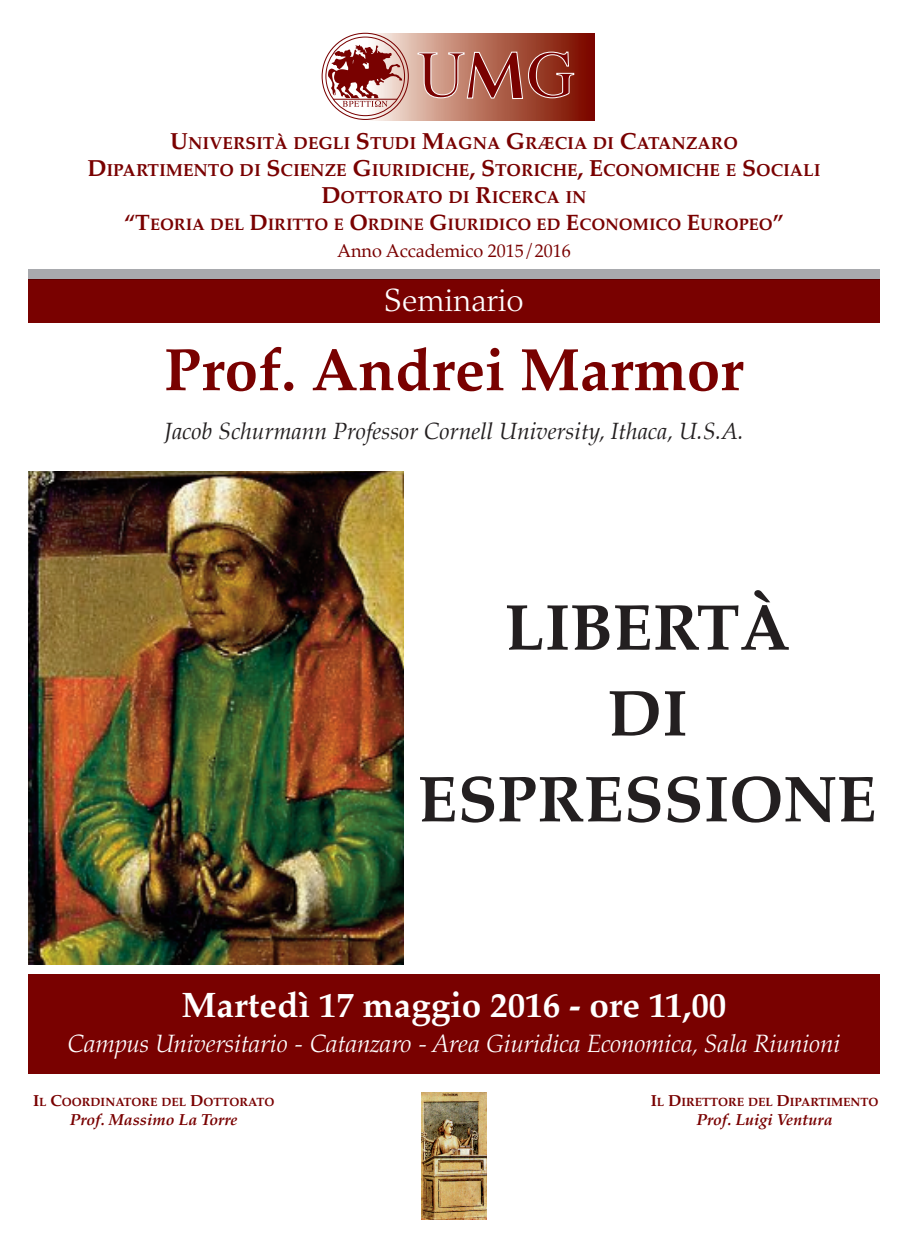
<style>
.page{position:relative;width:908px;height:1248px;background:#fff}
.page>*{position:absolute;margin:0;border:0;box-sizing:border-box;transform-origin:0 0}
.t1{font:66.5px "Times";color:#790100}
.t2{font:700 65px/85.8px "Palatino";color:#231f20;text-align:center}
.t3{font:700 60px "Palatino";color:#790100}
.t4{font:700 35px "Palatino";color:#fff}
.t5{font:300 32px "Palatino";color:#fff}
.t6{font:italic 300 25px "Palatino";color:#fff}
.t7{font:italic 23px "Palatino";color:#231f20}
.t8{font:18px "Palatino";color:#790100}
.t9{font:700 17.2px/27px "Palatino";color:#790100;text-align:center}
.t10{font:700 16.5px "Palatino";color:#790100}
.t11{font:16px "Palatino Bold Italic Os F";color:#790100}
.t12{font:12px "Palatino Bold Os F";color:#790100}
.s1{font-size:23px}
.s2{font-size:22px}
.s3{font-size:16px}
</style>
<div class="page">
<div style="left:28px;top:973px;width:851px;height:99px;background:#790100"></div>
<img style="left:28px;top:315px;width:852px;height:186px">
<img style="left:421px;top:1092px;width:65px;height:127px">
<div style="left:28px;top:279px;width:851px;height:43px;background:#790100"></div>
<div style="left:28px;top:269px;width:851px;height:10px;background:#a8a9ad"></div>
<hr style="left:28px;top:279px;width:851px;height:1px;background:#5b0000">
<svg style="left:367px;top:34px;width:227px;height:86px;background:#b16858"></svg>
<div style="left:325px;top:37px;width:79px;height:79px;border:1px solid #790100;border-radius:50%"></div>
<svg style="left:328px;top:45px;width:74px;height:62px"></svg>
<svg style="left:417px;top:51px;width:157px;height:49px;background:#b26b5c"></svg>
<img style="left:28px;top:471px;width:375px;height:493px">
<h1 class="t1" style="left:417px;top:47px;width:159px">U G</h1>
<p class="t9" style="left:87px;top:131px;width:734px"><span class="s1">U</span>NIVERSITÀ DEGLI <span class="s1">S</span>TUDI <span class="s1">M</span>AGNA <span class="s1">G</span>RÆCIA DI <span class="s1">C</span>ATANZARO<br><span class="s1">D</span>IPARTIMENTO DI <span class="s1">S</span>CIENZE <span class="s1">G</span>IURIDICHE<span class="s1">, S</span>TORICHE<span class="s1">, E</span>CONOMICHE E <span class="s1">S</span>OCIALI<br><span class="s1">D</span>OTTORATO DI <span class="s1">R</span>ICERCA IN</p>
<p class="t10" style="left:124px;top:217px;width:660px"><span class="s2">“T</span>EORIA DEL <span class="s2">D</span>IRITTO E <span class="s2">O</span>RDINE <span class="s2">G</span>IURIDICO ED <span class="s2">E</span>CONOMICO <span class="s2">E</span>UROPEO<span class="s2">”</span></p>
<p class="t8" style="left:337px;top:243px;width:235px">Anno Accademico 2015/2016</p>
<h3 class="t5" style="left:384px;top:288px;width:141px">Seminario</h3>
<h3 class="t3" style="left:164px;top:341px;width:580px">PROF. ANDREI MARMOR</h3>
<h3 class="t7" style="left:164px;top:420px;width:580px">Jacob Schurmann Professor Cornell University, Ithaca, U.S.A.</h3>
<h2 class="t2" style="left:418px;top:589px;width:460px">LIBERTÀ<br>DI<br>ESPRESSIONE</h2>
<h3 class="t4" style="left:181px;top:987px;width:546px">MARTEDÌ 17 MAGGIO 2016 - ORE 11,00</h3>
<h3 class="t6" style="left:68px;top:1033px;width:773px">Campus Universitario - Catanzaro - Area Giuridica Economica, Sala Riunioni</h3>
<p class="t12" style="left:33px;top:1096px;width:243px"><span class="s3">I</span>L <span class="s3">C</span>OORDINATORE DEL <span class="s3">D</span>OTTORATO</p>
<p class="t11" style="left:70px;top:1113px;width:169px">Prof. Massimo La Torre</p>
<p class="t12" style="left:650px;top:1096px;width:229px"><span class="s3">I</span>L <span class="s3">D</span>IRETTORE DEL <span class="s3">D</span>IPARTIMENTO</p>
<p class="t11" style="left:696px;top:1113px;width:137px">Prof. Luigi Ventura</p>
</div>
